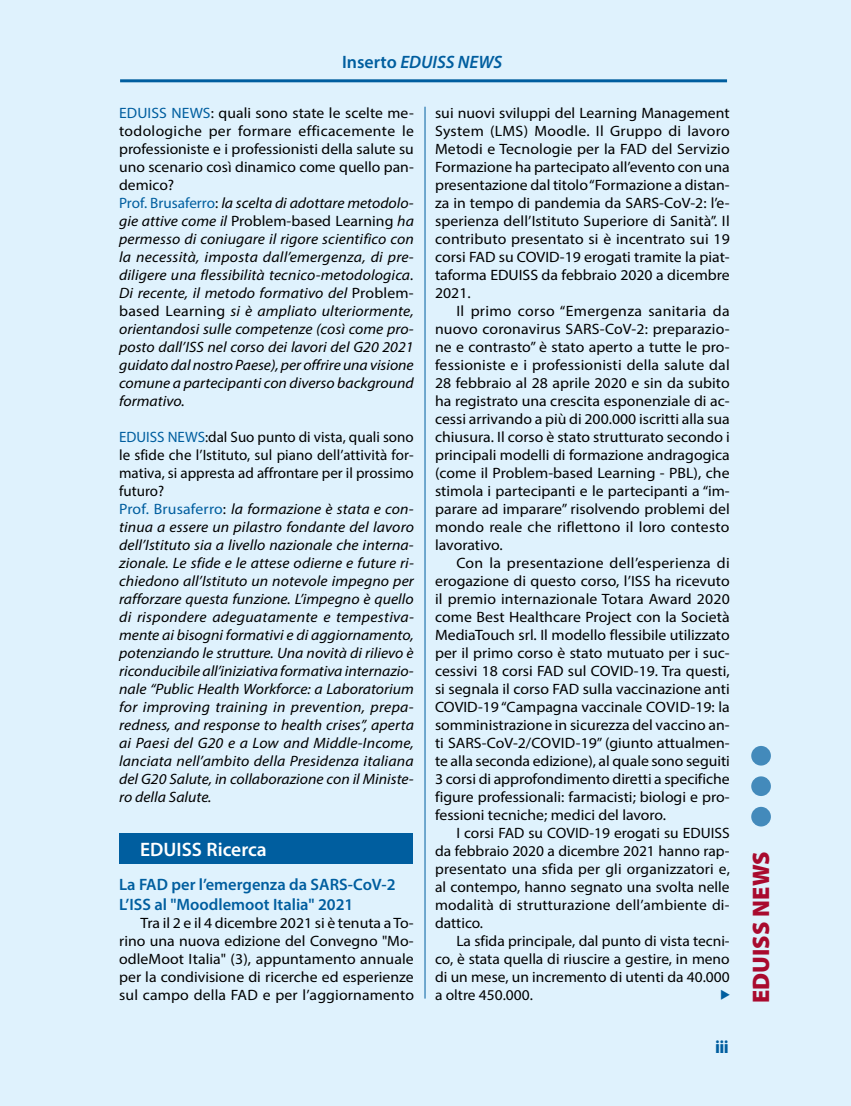
<style>
.page{position:relative;width:851px;height:1106px;background:#fff}
.page>*{position:absolute;margin:0;border:0;box-sizing:border-box;transform-origin:0 0}
.t1{font:900 24px "Myriad Pro";color:#a90a2e}
.t2{font:600 19.5px "Myriad Pro";color:#fff}
.t3{font:italic 600 18px "Myriad Pro";color:#005e9f}
.t4{font:900 condensed 18px "Myriad Pro";color:#005e9f}
.t5{font:600 16.5px/19.8px "Myriad Pro";color:#005e9f}
.t6{font:15px/18px "Myriad Pro";color:#000;text-align:justify;scale:1.05 1}
.t7{font:italic 15px/18px "Myriad Pro";letter-spacing:.005em;color:#000;scale:1.05 1}
.t8{font:15px/18px "Myriad Pro";color:#000;text-align:justify}
.s1{font-style:normal}
.s2{font-style:normal;color:#005e9f}
</style>
<div class="page">
<div style="left:0;top:0;width:850px;height:1106px;background:#dff2fd"></div>
<hr style="left:120px;top:79px;width:607px;height:3px;background:#005e9f">
<div style="left:751px;top:746px;width:19px;height:19px;background:#438abb;border-radius:50%"></div>
<svg style="left:751px;top:806px;width:19px;height:20px"></svg>
<svg style="left:751px;top:776px;width:19px;height:20px"></svg>
<hr style="left:424px;top:107px;width:1px;height:891px;background:#005e9f">
<div style="left:119px;top:833px;width:293px;height:31px;background:#005e9f"></div>
<p class="t3" style="left:342px;top:51px;width:162px"><span class="s1">Inserto</span> EDUISS NEWS</p>
<p class="t7" style="left:119px;top:104px;width:282px"><span class="s2">EDUISS NEWS</span><span class="s1">: quali sono state le scelte me&shy;todologiche per formare efficacemente le professioniste e i professionisti della salute su uno scenario così dinamico come quello pan&shy;demico?<br></span><span class="s2">Prof. Brusaferro</span><span class="s1">:</span> la scelta di adottare metodolo&shy;gie attive come il <span class="s1">Problem-based Learning</span> ha permesso di coniugare il rigore scientifico con la necessità, imposta dall’emergenza, di pre&shy;diligere una flessibilità tecnico-metodologica.<br>Di recente, il metodo formativo del <span class="s1">Problem&shy;based Learning</span> si è ampliato ulteriormente, orientandosi sulle competenze (così come pro&shy;posto dall’ISS nel corso dei lavori del G20 2021 guidato dal nostro Paese), per offrire una visione comune a partecipanti con diverso background formativo.</p>
<p class="t7" style="left:119px;top:428px;width:282px"><span class="s2">EDUISS NEWS</span><span class="s1">:dal Suo punto di vista, quali sono le sfide che l’Istituto, sul piano dell’attività for&shy;mativa, si appresta ad affrontare per il prossimo futuro?<br></span><span class="s2">Prof. Brusaferro</span><span class="s1">:</span> la formazione è stata e con&shy;tinua a essere un pilastro fondante del lavoro dell’Istituto sia a livello nazionale che interna&shy;zionale. Le sfide e le attese odierne e future ri&shy;chiedono all’Istituto un notevole impegno per rafforzare questa funzione. L’impegno è quello di rispondere adeguatamente e tempestiva&shy;mente ai bisogni formativi e di aggiornamento, potenziando le strutture. Una novità di rilievo è riconducibile all’iniziativa formativa internazio&shy;nale “Public Health Workforce: a Laboratorium for improving training in prevention, prepa&shy;redness, and response to health crises”, aperta ai Paesi del G20 e a Low and Middle-Income, lanciata nell’ambito della Presidenza italiana del G20 Salute, in collaborazione con il Ministe&shy;ro della Salute.</p>
<h2 class="t2" style="left:140px;top:837px;width:128px">EDUISS Ricerca</h2>
<p class="t5" style="left:119px;top:874px;width:278px">La FAD per l’emergenza da SARS-CoV-2<br>L’ISS al "Moodlemoot Italia" 2021</p>
<p class="t6" style="left:119px;top:913px;width:282px;text-indent:21px">Tra il 2 e il 4 dicembre 2021 si è tenuta a To&shy;rino una nuova edizione del Convegno "Mo&shy;odleMoot Italia" (3), appuntamento annuale per la condivisione di ricerche ed esperienze sul campo della FAD e per l’aggiornamento</p>
<p class="t6" style="left:435px;top:104px;width:282px">sui nuovi sviluppi del Learning Management System (LMS) Moodle. Il Gruppo di lavoro Metodi e Tecnologie per la FAD del Servizio Formazione ha partecipato all’evento con una presentazione dal titolo “Formazione a distan&shy;za in tempo di pandemia da SARS-CoV-2: l’e&shy;sperienza dell’Istituto Superiore di Sanità”. Il contributo presentato si è incentrato sui 19 corsi FAD su COVID-19 erogati tramite la piat&shy;taforma EDUISS da febbraio 2020 a dicembre 2021.</p>
<p class="t6" style="left:435px;top:302px;width:282px;text-indent:21px">Il primo corso “Emergenza sanitaria da nuovo coronavirus SARS-CoV-2: preparazio&shy;ne e contrasto” è stato aperto a tutte le pro&shy;fessioniste e i professionisti della salute dal 28 febbraio al 28 aprile 2020 e sin da subito ha registrato una crescita esponenziale di ac&shy;cessi arrivando a più di 200.000 iscritti alla sua chiusura. Il corso è stato strutturato secondo i principali modelli di formazione andragogica (come il Problem-based Learning - PBL), che stimola i partecipanti e le partecipanti a “im&shy;parare ad imparare” risolvendo problemi del mondo reale che riflettono il loro contesto lavorativo.</p>
<p class="t6" style="left:435px;top:554px;width:282px;text-indent:21px">Con la presentazione dell’esperienza di erogazione di questo corso, l’ISS ha ricevuto il premio internazionale Totara Award 2020 come Best Healthcare Project con la Società MediaTouch srl. Il modello flessibile utilizzato per il primo corso è stato mutuato per i suc&shy;cessivi 18 corsi FAD sul COVID-19. Tra questi, si segnala il corso FAD sulla vaccinazione anti COVID-19 “Campagna vaccinale COVID-19: la somministrazione in sicurezza del vaccino an&shy;ti SARS-CoV-2/COVID-19” (giunto attualmen&shy;te alla seconda edizione), al quale sono seguiti 3 corsi di approfondimento diretti a specifiche figure professionali: farmacisti; biologi e pro&shy;fessioni tecniche; medici del lavoro.</p>
<p class="t8" style="left:435px;top:824px;width:296px;text-indent:21px">I corsi FAD su COVID-19 erogati su EDUISS da febbraio 2020 a dicembre 2021 hanno rap&shy;presentato una sfida per gli organizzatori e, al contempo, hanno segnato una svolta nelle modalità di strutturazione dell’ambiente di&shy;dattico.</p>
<p class="t8" style="left:435px;top:932px;width:296px;text-indent:21px">La sfida principale, dal punto di vista tecni&shy;co, è stata quella di riuscire a gestire, in meno di un mese, un incremento di utenti da 40.000 a oltre 450.000.</p>
<p class="t4" style="left:715px;top:1037px;width:14px">iii</p>
<h1 class="t1" style="left:747px;top:1003px;width:153px;rotate:-90deg">EDUISS NEWS</h1>
</div>
